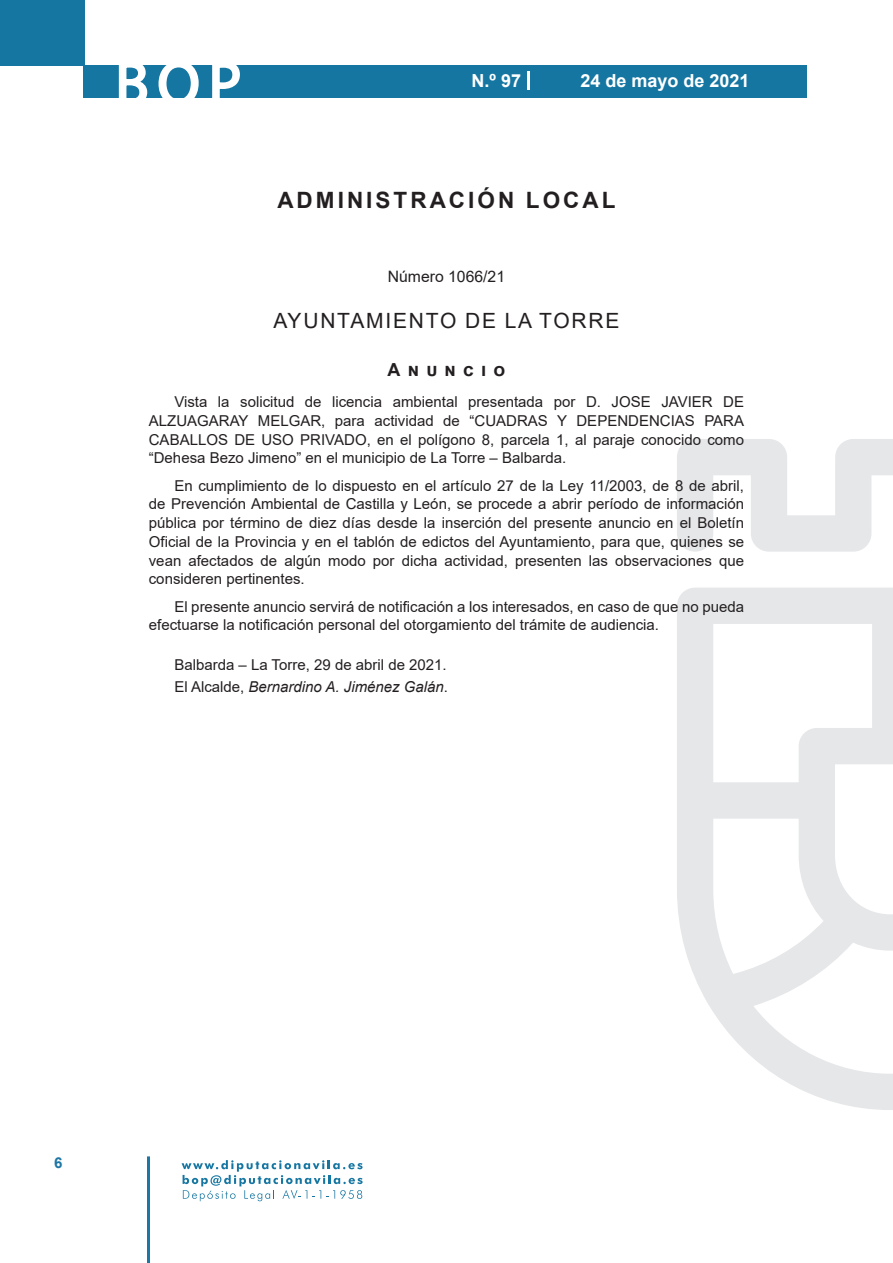
<style>
.page{position:relative;width:893px;height:1263px;background:#fff}
.page>*{position:absolute;margin:0;border:0;box-sizing:border-box;transform-origin:0 0}
.t1{font:500 61.5px "Avant Garde";color:#fff}
.t2{font:700 22.5px "Arial";letter-spacing:.135em;color:#231f20}
.t3{font:21px "Arial";letter-spacing:.085em;color:#231f20}
.t4{font:700 18px "Arial";color:#fff}
.t5{font:700 18px "Arial";letter-spacing:.4em;color:#231f20}
.t6{font:15.75px "Arial";color:#231f20}
.t7{font:15px/18.8px "Arial";color:#231f20;text-align:justify}
.t8{font:700 15px "Arial";color:#1d76a4}
.s1{font-style:italic}
</style>
<div class="page">
<div style="left:0;top:0;width:85px;height:65px;background:#1676a2"></div>
<div style="left:84px;top:65px;width:723px;height:33px;background:#1676a2"></div>
<svg style="left:118px;top:65px;width:30px;height:33px"></svg>
<svg style="left:158px;top:65px;width:41px;height:33px"></svg>
<svg style="left:212px;top:65px;width:28px;height:33px"></svg>
<svg style="left:182px;top:1160px;width:181px;height:41px"></svg>
<hr style="left:147px;top:1156px;width:3px;height:107px;background:#1d76a4">
<svg style="left:528px;top:71px;width:2px;height:19px"></svg>
<svg style="left:677px;top:439px;width:216px;height:671px"></svg>
<h1 class="t1" style="left:115px;top:46px;width:128px">BOP</h1>
<p class="t4" style="left:472px;top:68px;width:51px">N.º 97</p>
<p class="t4" style="left:580px;top:68px;width:171px">24 de mayo de 2021</p>
<h2 class="t2" style="left:277px;top:184px;width:340px">ADMINISTRACIÓN LOCAL</h2>
<p class="t6" style="left:388px;top:266px;width:119px">Número 1066/21</p>
<h3 class="t3" style="left:273px;top:307px;width:348px">AYUNTAMIENTO DE LA TORRE</h3>
<p class="t5" style="left:388px;top:356px;width:119px">Anuncio</p>
<p class="t7" style="left:149px;top:392px;width:597px;text-indent:26px">Vista la solicitud de licencia ambiental presentada por D. JOSE JAVIER DE ALZUAGARAY MELGAR, para actividad de “CUADRAS Y DEPENDENCIAS PARA CABALLOS DE USO PRIVADO, en el polígono 8, parcela 1, al paraje conocido como “Dehesa Bezo Jimeno” en el municipio de La Torre – Balbarda.</p>
<p class="t7" style="left:149px;top:476px;width:597px;text-indent:26px">En cumplimiento de lo dispuesto en el artículo 27 de la Ley 11/2003, de 8 de abril, de Prevención Ambiental de Castilla y León, se procede a abrir período de información pública por término de diez días desde la inserción del presente anuncio en el Boletín Oficial de la Provincia y en el tablón de edictos del Ayuntamiento, para que, quienes se vean afectados de algún modo por dicha actividad, presenten las observaciones que consideren pertinentes.</p>
<p class="t7" style="left:149px;top:597px;width:597px;text-indent:26px">El presente anuncio servirá de notificación a los interesados, en caso de que no pueda efectuarse la notificación personal del otorgamiento del trámite de audiencia.</p>
<p class="t7" style="left:174px;top:653px;width:275px;line-height:22.2px">Balbarda – La Torre, 29 de abril de 2021.<br>El Alcalde, <span class="s1">Bernardino A. Jiménez Galán</span>.</p>
<p class="t8" style="left:54px;top:1152px;width:10px">6</p>
</div>
